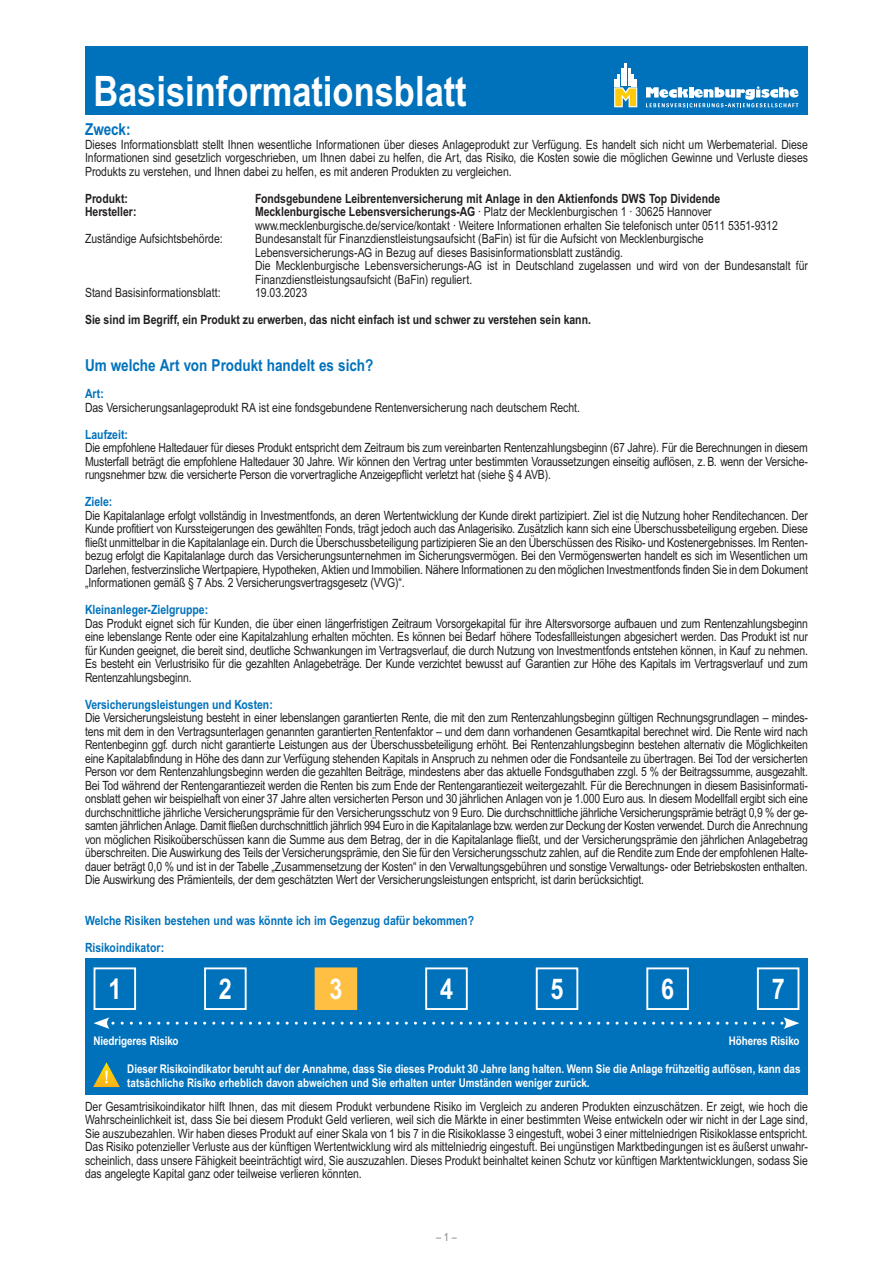
<style>
.page{position:relative;width:893px;height:1263px;background:#fff}
.page>*{position:absolute;margin:0;border:0;box-sizing:border-box;transform-origin:0 0}
.t1{font:700 42px "Arial Narrow MT Pro";color:#fff}
.t2{font:700 28.5px "Arial Narrow MT Pro";color:#fff}
.t3{font:700 16.5px "Arial Narrow MT Pro";color:#0072bc}
.t4{font:12.75px/13.5px "Arial Narrow MT Pro";color:#231f20;text-align:justify}
.t5{font:700 12.75px "Arial Narrow MT Pro";color:#231f20}
.t6{font:700 12.75px/27px "Arial Narrow MT Pro";color:#0072bc}
.t7{font:700 12px/13.5px "Arial Narrow MT Pro";color:#fff}
.t8{font:11.25px "Arial Narrow MT Pro";color:#808285}
.s1{font-weight:700}
</style>
<div class="page">
<div style="left:85px;top:47px;width:723px;height:68px;background:#0072bc"></div>
<hr style="left:624px;top:63px;width:3px;height:23px;background:#fff">
<svg style="left:614px;top:69px;width:23px;height:38px"></svg>
<svg style="left:646px;top:86px;width:152px;height:21px"></svg>
<div style="left:85px;top:959px;width:723px;height:136px;background:#0072bc"></div>
<div style="left:94px;top:967px;width:42px;height:43px;border:2px solid #fff"></div>
<div style="left:204px;top:967px;width:43px;height:43px;border:2px solid #fff"></div>
<div style="left:316px;top:968px;width:40px;height:41px;background:#febf43"></div>
<div style="left:315px;top:967px;width:42px;height:43px;border:2px solid #febf43"></div>
<div style="left:425px;top:967px;width:43px;height:43px;border:2px solid #fff"></div>
<div style="left:536px;top:967px;width:42px;height:43px;border:2px solid #fff"></div>
<div style="left:646px;top:967px;width:43px;height:43px;border:2px solid #fff"></div>
<div style="left:757px;top:967px;width:42px;height:43px;border:2px solid #fff"></div>
<svg style="left:94px;top:1017px;width:705px;height:12px;background:#137cc1"></svg>
<svg style="left:93px;top:1062px;width:27px;height:25px"></svg>
<h1 class="t1" style="left:94px;top:66px;width:375px">Basisinformationsblatt</h1>
<p class="t3" style="left:85px;top:119px;width:47px">Zweck:</p>
<p class="t4" style="left:85px;top:137px;width:724px">Dieses Informationsblatt stellt Ihnen wesentliche Informationen über dieses Anlageprodukt zur Verfügung. Es handelt sich nicht um Werbematerial. Diese Informationen sind gesetzlich vorgeschrieben, um Ihnen dabei zu helfen, die Art, das Risiko, die Kosten sowie die möglichen Gewinne und Verluste dieses Produkts zu verstehen, und Ihnen dabei zu helfen, es mit anderen Produkten zu vergleichen.</p>
<p class="t5" style="left:85px;top:191px;width:44px">Produkt:</p>
<p class="t5" style="left:255px;top:191px;width:467px">Fondsgebundene Leibrentenversicherung mit Anlage in den Aktienfonds DWS Top Dividende</p>
<p class="t5" style="left:85px;top:204px;width:53px">Hersteller:</p>
<p class="t4" style="left:255px;top:205px;width:524px"><span class="s1">Mecklenburgische Lebensversicherungs-AG</span> · Platz der Mecklenburgischen 1 · 30625 Hannover www.mecklenburgische.de/service/kontakt · Weitere Informationen erhalten Sie telefonisch unter 0511 5351-9312</p>
<p class="t4" style="left:85px;top:232px;width:139px">Zuständige Aufsichtsbehörde:</p>
<p class="t4" style="left:255px;top:232px;width:554px;text-align:left">Bundesanstalt für Finanzdienstleistungsaufsicht (BaFin) ist für die Aufsicht von Mecklenburgische Lebensversicherungs-AG in Bezug auf dieses Basisinformationsblatt zuständig.<br>Die Mecklenburgische Lebensversicherungs-AG ist in Deutschland zugelassen und wird von der Bundesanstalt für Finanzdienstleistungsaufsicht (BaFin) reguliert.</p>
<p class="t4" style="left:85px;top:286px;width:137px">Stand Basisinformationsblatt:</p>
<p class="t4" style="left:255px;top:286px;width:54px">19.03.2023</p>
<p class="t5" style="left:85px;top:312px;width:507px">Sie sind im Begriff, ein Produkt zu erwerben, das nicht einfach ist und schwer zu verstehen sein kann.</p>
<p class="t3" style="left:85px;top:355px;width:290px">Um welche Art von Produkt handelt es sich?</p>
<p class="t6" style="left:85px;top:381px;width:20px">Art:</p>
<p class="t4" style="left:85px;top:400px;width:497px">Das Versicherungsanlageprodukt RA ist eine fondsgebundene Rentenversicherung nach deutschem Recht.</p>
<p class="t6" style="left:85px;top:421px;width:44px">Laufzeit:</p>
<p class="t4" style="left:85px;top:441px;width:724px">Die empfohlene Haltedauer für dieses Produkt entspricht dem Zeitraum bis zum vereinbarten Rentenzahlungsbeginn (67 Jahre). Für die Berechnungen in diesem Musterfall beträgt die empfohlene Haltedauer 30 Jahre. Wir können den Vertrag unter bestimmten Voraussetzungen einseitig auflösen, z.B. wenn der Versiche&shy;rungsnehmer bzw. die versicherte Person die vorvertragliche Anzeigepflicht verletzt hat (siehe § 4 AVB).</p>
<p class="t6" style="left:85px;top:489px;width:29px">Ziele:</p>
<p class="t4" style="left:85px;top:508px;width:724px">Die Kapitalanlage erfolgt vollständig in Investmentfonds, an deren Wertentwicklung der Kunde direkt partizipiert. Ziel ist die Nutzung hoher Renditechancen. Der Kunde profitiert von Kurssteigerungen des gewählten Fonds, trägt jedoch auch das Anlagerisiko. Zusätzlich kann sich eine Überschussbeteiligung ergeben. Diese fließt unmittelbar in die Kapitalanlage ein. Durch die Überschussbeteiligung partizipieren Sie an den Überschüssen des Risiko- und Kostenergebnisses. Im Renten&shy;bezug erfolgt die Kapitalanlage durch das Versicherungsunternehmen im Sicherungsvermögen. Bei den Vermögenswerten handelt es sich im Wesentlichen um Darlehen, festverzinsliche Wertpapiere, Hypotheken, Aktien und Immobilien. Nähere Informationen zu den möglichen Investmentfonds finden Sie in dem Dokument „Informationen gemäß § 7 Abs. 2 Versicherungsvertragsgesetz (VVG)“.</p>
<p class="t6" style="left:85px;top:597px;width:125px">Kleinanleger-Zielgruppe:</p>
<p class="t4" style="left:85px;top:616px;width:724px">Das Produkt eignet sich für Kunden, die über einen längerfristigen Zeitraum Vorsorgekapital für ihre Altersvorsorge aufbauen und zum Rentenzahlungsbeginn eine lebenslange Rente oder eine Kapitalzahlung erhalten möchten. Es können bei Bedarf höhere Todesfallleistungen abgesichert werden. Das Produkt ist nur für Kunden geeignet, die bereit sind, deutliche Schwankungen im Vertragsverlauf, die durch Nutzung von Investmentfonds entstehen können, in Kauf zu nehmen.<br>Es besteht ein Verlustrisiko für die gezahlten Anlagebeträge. Der Kunde verzichtet bewusst auf Garantien zur Höhe des Kapitals im Vertragsverlauf und zum Rentenzahlungsbeginn.</p>
<p class="t6" style="left:85px;top:691px;width:189px">Versicherungsleistungen und Kosten:</p>
<p class="t4" style="left:85px;top:711px;width:724px">Die Versicherungsleistung besteht in einer lebenslangen garantierten Rente, die mit den zum Rentenzahlungsbeginn gültigen Rechnungsgrundlagen – mindes&shy;tens mit dem in den Vertragsunterlagen genannten garantierten Rentenfaktor – und dem dann vorhandenen Gesamtkapital berechnet wird. Die Rente wird nach Rentenbeginn ggf. durch nicht garantierte Leistungen aus der Überschussbeteiligung erhöht. Bei Rentenzahlungsbeginn bestehen alternativ die Möglichkeiten eine Kapitalabfindung in Höhe des dann zur Verfügung stehenden Kapitals in Anspruch zu nehmen oder die Fondsanteile zu übertragen. Bei Tod der versicherten Person vor dem Rentenzahlungsbeginn werden die gezahlten Beiträge, mindestens aber das aktuelle Fondsguthaben zzgl. 5 % der Beitragssumme, ausgezahlt.<br>Bei Tod während der Rentengarantiezeit werden die Renten bis zum Ende der Rentengarantiezeit weitergezahlt. Für die Berechnungen in diesem Basisinformati&shy;onsblatt gehen wir beispielhaft von einer 37 Jahre alten versicherten Person und 30 jährlichen Anlagen von je 1.000 Euro aus. In diesem Modellfall ergibt sich eine durchschnittliche jährliche Versicherungsprämie für den Versicherungsschutz von 9 Euro. Die durchschnittliche jährliche Versicherungsprämie beträgt 0,9 % der ge&shy;samten jährlichen Anlage. Damit fließen durchschnittlich jährlich 994 Euro in die Kapitalanlage bzw. werden zur Deckung der Kosten verwendet. Durch die Anrechnung von möglichen Risikoüberschüssen kann die Summe aus dem Betrag, der in die Kapitalanlage fließt, und der Versicherungsprämie den jährlichen Anlagebetrag überschreiten. Die Auswirkung des Teils der Versicherungsprämie, den Sie für den Versicherungsschutz zahlen, auf die Rendite zum Ende der empfohlenen Halte&shy;dauer beträgt 0,0 % und ist in der Tabelle „Zusammensetzung der Kosten“ in den Verwaltungsgebühren und sonstige Verwaltungs- oder Betriebskosten enthalten.<br>Die Auswirkung des Prämienteils, der dem geschätzten Wert der Versicherungsleistungen entspricht, ist darin berücksichtigt.</p>
<p class="t6" style="left:85px;top:907px;width:391px">Welche Risiken bestehen und was könnte ich im Gegenzug dafür bekommen?<br>Risikoindikator:</p>
<h2 class="t2" style="left:108px;top:972px;width:14px">1</h2>
<h2 class="t2" style="left:219px;top:972px;width:14px">2</h2>
<h2 class="t2" style="left:329px;top:972px;width:14px">3</h2>
<h2 class="t2" style="left:440px;top:972px;width:14px">4</h2>
<h2 class="t2" style="left:551px;top:972px;width:14px">5</h2>
<h2 class="t2" style="left:661px;top:972px;width:14px">6</h2>
<h2 class="t2" style="left:772px;top:972px;width:14px">7</h2>
<p class="t7" style="left:94px;top:1034px;width:87px">Niedrigeres Risiko</p>
<p class="t7" style="left:729px;top:1034px;width:72px">Höheres Risiko</p>
<p class="t7" style="left:127px;top:1062px;width:675px">Dieser Risikoindikator beruht auf der Annahme, dass Sie dieses Produkt 30 Jahre lang halten. Wenn Sie die Anlage frühzeitig auflösen, kann das tatsächliche Risiko erheblich davon abweichen und Sie erhalten unter Umständen weniger zurück.</p>
<p class="t4" style="left:85px;top:1099px;width:724px">Der Gesamtrisikoindikator hilft Ihnen, das mit diesem Produkt verbundene Risiko im Vergleich zu anderen Produkten einzuschätzen. Er zeigt, wie hoch die Wahrscheinlichkeit ist, dass Sie bei diesem Produkt Geld verlieren, weil sich die Märkte in einer bestimmten Weise entwickeln oder wir nicht in der Lage sind, Sie auszubezahlen. Wir haben dieses Produkt auf einer Skala von 1 bis 7 in die Risikoklasse 3 eingestuft, wobei 3 einer mittelniedrigen Risikoklasse entspricht.<br>Das Risiko potenzieller Verluste aus der künftigen Wertentwicklung wird als mittelniedrig eingestuft. Bei ungünstigen Marktbedingungen ist es äußerst unwahr&shy;scheinlich, dass unsere Fähigkeit beeinträchtigt wird, Sie auszuzahlen. Dieses Produkt beinhaltet keinen Schutz vor künftigen Marktentwicklungen, sodass Sie das angelegte Kapital ganz oder teilweise verlieren könnten.</p>
<p class="t8" style="left:436px;top:1230px;width:22px">– 1 –</p>
</div>
